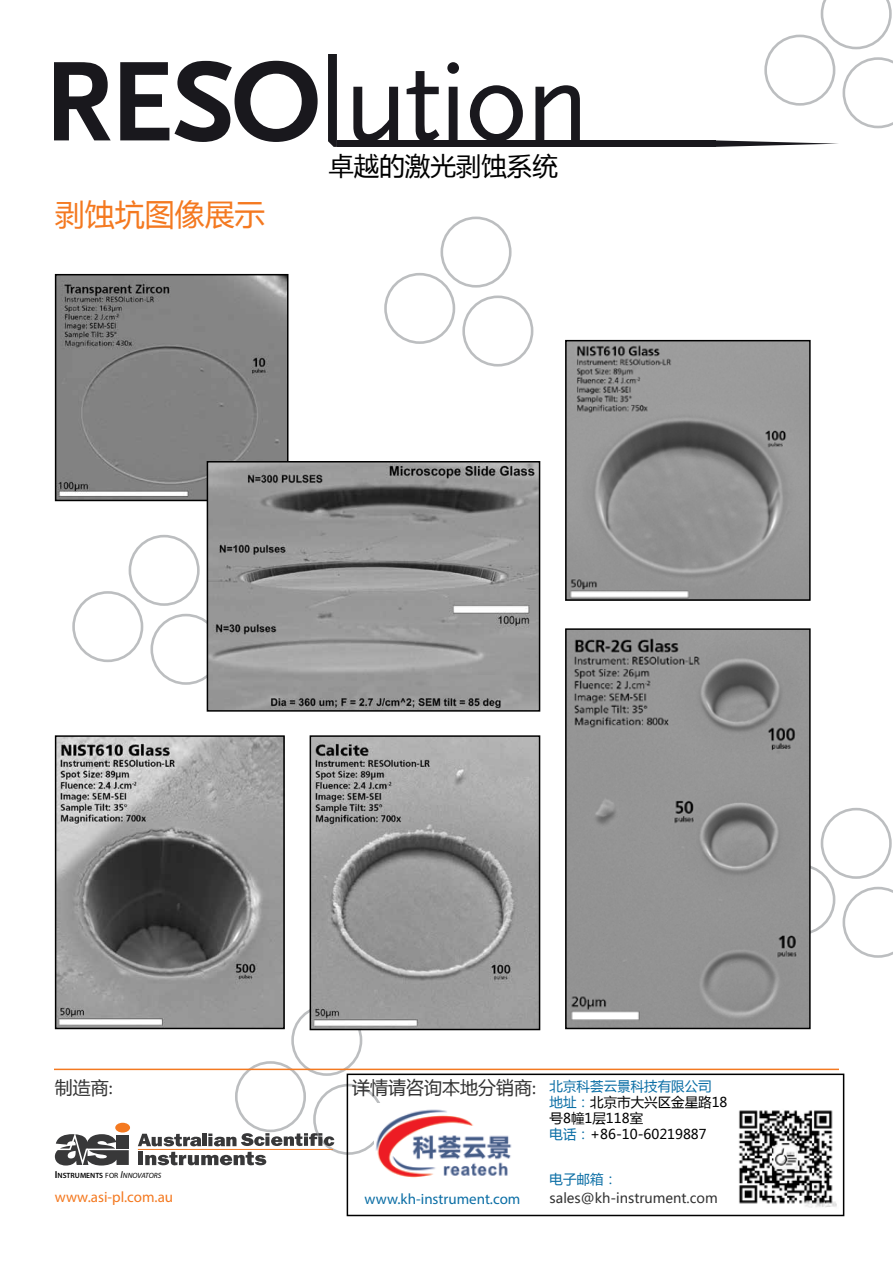
<style>
.page{position:relative;width:893px;height:1263px;background:#fff}
.page>*{position:absolute;margin:0;border:0;box-sizing:border-box;transform-origin:0 0}
.t1{font:30px "Microsoft Ya Hei";color:#f47920}
.t2{font:25.5px "Microsoft Ya Hei";color:#000}
.t3{font:18px "Microsoft Ya Hei";color:#333}
.t4{font:15px "Myriad Pro";color:#0b6ea5}
.t5{font:15px "Myriad Pro";color:#f47920}
.t6{font:13.5px/16.2px "Microsoft Ya Hei";color:#000}
.t7{font:13.5px "Microsoft Ya Hei";color:#333}
.t8{font:13.5px "Microsoft Ya Hei";color:#0b6ea5}
.t9{font:600 7.65px "Myriad Pro";color:#000}
.s1{font-family:"Myriad Pro"}
.s2{font-size:10.2px}
.s3{font-weight:400}
.s4{font-weight:400;font-style:italic;font-size:10.2px}
.s5{font-weight:400;font-style:italic}
.s6{color:#0b6ea5}
</style>
<div class="page">
<div style="left:235px;top:1061px;width:71px;height:71px;border:3px solid #bcbec0;border-radius:50%"></div>
<div style="left:291px;top:1005px;width:71px;height:71px;border:3px solid #bcbec0;border-radius:50%"></div>
<div style="left:313px;top:1084px;width:71px;height:71px;border:3px solid #bcbec0;border-radius:50%"></div>
<div style="left:384px;top:273px;width:71px;height:71px;border:3px solid #bcbec0;border-radius:50%"></div>
<div style="left:440px;top:217px;width:72px;height:71px;border:3px solid #bcbec0;border-radius:50%"></div>
<div style="left:462px;top:295px;width:71px;height:72px;border:3px solid #bcbec0;border-radius:50%"></div>
<div style="left:764px;top:35px;width:71px;height:71px;border:3px solid #bcbec0;border-radius:50%"></div>
<svg style="left:821px;top:0;width:71px;height:49px"></svg>
<svg style="left:842px;top:57px;width:51px;height:71px"></svg>
<div style="left:764px;top:864px;width:71px;height:71px;border:3px solid #bcbec0;border-radius:50%"></div>
<div style="left:821px;top:808px;width:71px;height:71px;border:3px solid #bcbec0;border-radius:50%"></div>
<svg style="left:842px;top:887px;width:51px;height:71px"></svg>
<div style="left:72px;top:591px;width:71px;height:71px;border:3px solid #bcbec0;border-radius:50%"></div>
<div style="left:129px;top:535px;width:71px;height:71px;border:3px solid #bcbec0;border-radius:50%"></div>
<div style="left:150px;top:614px;width:71px;height:71px;border:3px solid #bcbec0;border-radius:50%"></div>
<div style="left:337px;top:140px;width:378px;height:7px;background:#19181d"></div>
<svg style="left:715px;top:140px;width:123px;height:7px"></svg>
<svg style="left:54px;top:62px;width:57px;height:78px"></svg>
<svg style="left:120px;top:61px;width:198px;height:81px"></svg>
<svg style="left:353px;top:87px;width:45px;height:53px"></svg>
<svg style="left:407px;top:71px;width:32px;height:69px"></svg>
<svg style="left:447px;top:62px;width:12px;height:78px"></svg>
<svg style="left:470px;top:85px;width:53px;height:55px"></svg>
<svg style="left:535px;top:85px;width:45px;height:55px"></svg>
<svg style="left:328px;top:54px;width:9px;height:93px"></svg>
<img style="left:58px;top:738px;width:224px;height:288px">
<div style="left:55px;top:735px;width:230px;height:294px;border:2px solid #000"></div>
<img style="left:568px;top:343px;width:240px;height:255px">
<div style="left:565px;top:340px;width:246px;height:261px;border:2px solid #000"></div>
<img style="left:58px;top:277px;width:227px;height:221px">
<div style="left:55px;top:274px;width:233px;height:227px;border:2px solid #000"></div>
<img style="left:313px;top:738px;width:224px;height:289px">
<div style="left:310px;top:735px;width:230px;height:295px;border:2px solid #000"></div>
<img style="left:568px;top:631px;width:240px;height:395px">
<div style="left:565px;top:628px;width:246px;height:401px;border:2px solid #000"></div>
<img style="left:210px;top:464px;width:327px;height:245px">
<div style="left:207px;top:461px;width:333px;height:251px;border:2px solid #000"></div>
<hr style="left:54px;top:1068px;width:785px;height:2px;background:#f47920">
<img style="left:374px;top:1103px;width:138px;height:75px">
<svg style="left:55px;top:1134px;width:74px;height:31px"></svg>
<div style="left:115px;top:1123px;width:15px;height:9px;background:#f47920;border-radius:50%"></div>
<svg style="left:138px;top:1134px;width:63px;height:12px"></svg>
<hr style="left:202px;top:1134px;width:4px;height:12px;background:#383839">
<svg style="left:208px;top:1133px;width:126px;height:13px"></svg>
<div style="left:138px;top:1151px;width:5px;height:14px;background:#383839"></div>
<svg style="left:145px;top:1152px;width:121px;height:13px"></svg>
<hr style="left:138px;top:1149px;width:195px;height:1px;background:#f47920">
<div style="left:347px;top:1073px;width:497px;height:143px;border:2px solid #000"></div>
<img style="left:739px;top:1110px;width:98px;height:98px">
<h1 class="t1" style="left:55px;top:194px;width:211px">剥蚀坑图像展示</h1>
<h2 class="t2" style="left:328px;top:148px;width:231px">卓越的激光剥蚀系统</h2>
<h3 class="t3" style="left:55px;top:1075px;width:59px">制造商<span class="s1">:</span></h3>
<h3 class="t3" style="left:352px;top:1075px;width:185px">详情请咨询本地分销商<span class="s1">:</span></h3>
<p class="t9" style="left:55px;top:1171px;width:108px"><span class="s2">I</span>NSTRUMENTS <span class="s3">FOR</span> <span class="s4">I</span><span class="s5">NNOVATORS</span></p>
<p class="t5" style="left:55px;top:1188px;width:120px">www.asi-pl.com.au</p>
<p class="t4" style="left:365px;top:1189px;width:157px">www.kh-instrument.com</p>
<p class="t6" style="left:550px;top:1077px;width:179px"><span class="s6">北京科荟云景科技有限公司地址：</span>北京市大兴区金星路18号8幢1层118室<br><span class="s6">电话：</span>+86-10-60219887</p>
<p class="t8" style="left:550px;top:1170px;width:69px">电子邮箱：</p>
<p class="t7" style="left:550px;top:1189px;width:170px">sales@kh-instrument.com</p>
</div>
